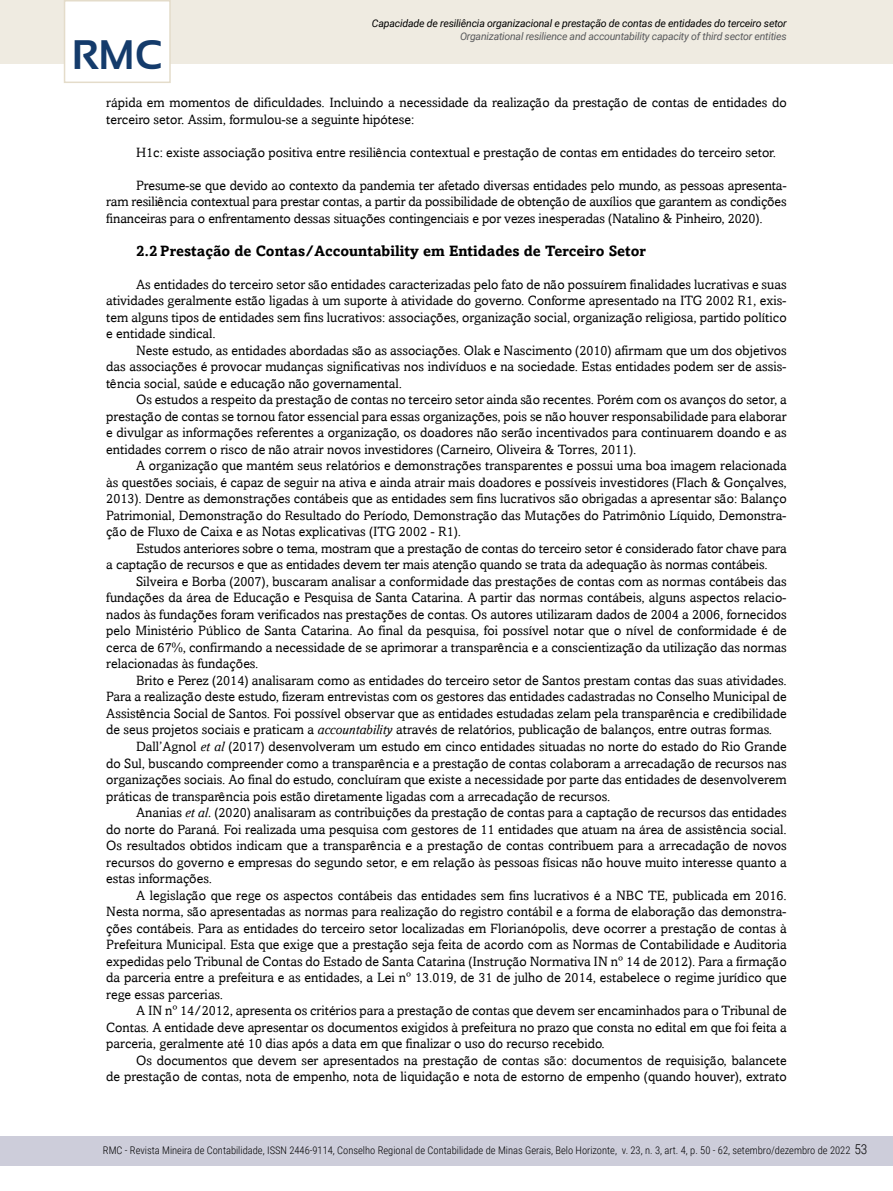
<style>
.page{position:relative;width:893px;height:1191px;background:#fff}
.page>*{position:absolute;margin:0;border:0;box-sizing:border-box;transform-origin:0 0}
.t1{font:700 41.25px "Sansation";color:#143b6b}
.t2{font:700 15px "Amasis";color:#000}
.t3{font:13.5px/16.5px "Amasis";color:#000;text-align:justify}
.t4{font:300 13.5px "Roboto Condensed";color:#000}
.t5{font:300 10.5px "Roboto Condensed";color:#000}
.t6{font:italic 10.5px "Roboto";letter-spacing:-.015em;color:#000}
.t7{font:italic 10.5px "Roboto";letter-spacing:-.02em;color:#58595b}
.s1{font-style:italic}
</style>
<div class="page">
<div style="left:0;top:1135px;width:893px;height:30px;background:#cdcdda"></div>
<div style="left:0;top:0;width:893px;height:64px;background:#efebe1"></div>
<div style="left:64px;top:0;width:107px;height:83px;background:#fff;border:2px solid #e4dcca"></div>
<h1 class="t1" style="left:72px;top:32px;width:92px">RMC</h1>
<p class="t6" style="left:372px;top:16px;width:416px">Capacidade de resiliência organizacional e prestação de contas de entidades do terceiro setor</p>
<p class="t7" style="left:460px;top:29px;width:328px">Organizational resilience and accountability capacity of third sector entities</p>
<p class="t3" style="left:106px;top:94px;width:682px">rápida em momentos de dificuldades. Incluindo a necessidade da realização da prestação de contas de entidades do terceiro setor. Assim, formulou-se a seguinte hipótese:</p>
<p class="t3" style="left:136px;top:144px;width:642px">H1c: existe associação positiva entre resiliência contextual e prestação de contas em entidades do terceiro setor.</p>
<p class="t3" style="left:106px;top:177px;width:682px;text-indent:30px">Presume-se que devido ao contexto da pandemia ter afetado diversas entidades pelo mundo, as pessoas apresenta&shy;ram resiliência contextual para prestar contas, a partir da possibilidade de obtenção de auxílios que garantem as condições financeiras para o enfrentamento dessas situações contingenciais e por vezes inesperadas (Natalino &amp; Pinheiro, 2020).</p>
<p class="t2" style="left:136px;top:242px;width:511px">2.2 Prestação de Contas/Accountability em Entidades de Terceiro Setor</p>
<p class="t3" style="left:106px;top:276px;width:682px;text-indent:30px">As entidades do terceiro setor são entidades caracterizadas pelo fato de não possuírem finalidades lucrativas e suas atividades geralmente estão ligadas à um suporte à atividade do governo. Conforme apresentado na ITG 2002 R1, exis&shy;tem alguns tipos de entidades sem fins lucrativos: associações, organização social, organização religiosa, partido político e entidade sindical.</p>
<p class="t3" style="left:106px;top:342px;width:682px;text-indent:30px">Neste estudo, as entidades abordadas são as associações. Olak e Nascimento (2010) afirmam que um dos objetivos das associações é provocar mudanças significativas nos indivíduos e na sociedade. Estas entidades podem ser de assis&shy;tência social, saúde e educação não governamental.</p>
<p class="t3" style="left:106px;top:391px;width:682px;text-indent:30px">Os estudos a respeito da prestação de contas no terceiro setor ainda são recentes. Porém com os avanços do setor, a prestação de contas se tornou fator essencial para essas organizações, pois se não houver responsabilidade para elaborar e divulgar as informações referentes a organização, os doadores não serão incentivados para continuarem doando e as entidades correm o risco de não atrair novos investidores (Carneiro, Oliveira &amp; Torres, 2011).</p>
<p class="t3" style="left:106px;top:457px;width:682px;text-indent:30px">A organização que mantém seus relatórios e demonstrações transparentes e possui uma boa imagem relacionada às questões sociais, é capaz de seguir na ativa e ainda atrair mais doadores e possíveis investidores (Flach &amp; Gonçalves, 2013). Dentre as demonstrações contábeis que as entidades sem fins lucrativos são obrigadas a apresentar são: Balanço Patrimonial, Demonstração do Resultado do Período, Demonstração das Mutações do Patrimônio Líquido, Demonstra&shy;ção de Fluxo de Caixa e as Notas explicativas (ITG 2002 - R1).</p>
<p class="t3" style="left:106px;top:540px;width:682px;text-indent:30px">Estudos anteriores sobre o tema, mostram que a prestação de contas do terceiro setor é considerado fator chave para a captação de recursos e que as entidades devem ter mais atenção quando se trata da adequação às normas contábeis.</p>
<p class="t3" style="left:106px;top:573px;width:682px;text-indent:30px">Silveira e Borba (2007), buscaram analisar a conformidade das prestações de contas com as normas contábeis das fundações da área de Educação e Pesquisa de Santa Catarina. A partir das normas contábeis, alguns aspectos relacio&shy;nados às fundações foram verificados nas prestações de contas. Os autores utilizaram dados de 2004 a 2006, fornecidos pelo Ministério Público de Santa Catarina. Ao final da pesquisa, foi possível notar que o nível de conformidade é de cerca de 67%, confirmando a necessidade de se aprimorar a transparência e a conscientização da utilização das normas relacionadas às fundações.</p>
<p class="t3" style="left:106px;top:672px;width:682px;text-indent:30px">Brito e Perez (2014) analisaram como as entidades do terceiro setor de Santos prestam contas das suas atividades.<br>Para a realização deste estudo, fizeram entrevistas com os gestores das entidades cadastradas no Conselho Municipal de Assistência Social de Santos. Foi possível observar que as entidades estudadas zelam pela transparência e credibilidade de seus projetos sociais e praticam a <span class="s1">accountability</span> através de relatórios, publicação de balanços, entre outras formas.</p>
<p class="t3" style="left:106px;top:738px;width:682px;text-indent:30px">Dall’Agnol <span class="s1">et al</span> (2017) desenvolveram um estudo em cinco entidades situadas no norte do estado do Rio Grande do Sul, buscando compreender como a transparência e a prestação de contas colaboram a arrecadação de recursos nas organizações sociais. Ao final do estudo, concluíram que existe a necessidade por parte das entidades de desenvolverem práticas de transparência pois estão diretamente ligadas com a arrecadação de recursos.</p>
<p class="t3" style="left:106px;top:804px;width:682px;text-indent:30px">Ananias <span class="s1">et al.</span> (2020) analisaram as contribuições da prestação de contas para a captação de recursos das entidades do norte do Paraná. Foi realizada uma pesquisa com gestores de 11 entidades que atuam na área de assistência social.<br>Os resultados obtidos indicam que a transparência e a prestação de contas contribuem para a arrecadação de novos recursos do governo e empresas do segundo setor, e em relação às pessoas físicas não houve muito interesse quanto a estas informações.</p>
<p class="t3" style="left:106px;top:886px;width:682px;text-indent:30px">A legislação que rege os aspectos contábeis das entidades sem fins lucrativos é a NBC TE, publicada em 2016.<br>Nesta norma, são apresentadas as normas para realização do registro contábil e a forma de elaboração das demonstra&shy;ções contábeis. Para as entidades do terceiro setor localizadas em Florianópolis, deve ocorrer a prestação de contas à Prefeitura Municipal. Esta que exige que a prestação seja feita de acordo com as Normas de Contabilidade e Auditoria expedidas pelo Tribunal de Contas do Estado de Santa Catarina (Instrução Normativa IN nº 14 de 2012). Para a firmação da parceria entre a prefeitura e as entidades, a Lei nº 13.019, de 31 de julho de 2014, estabelece o regime jurídico que rege essas parcerias.</p>
<p class="t3" style="left:106px;top:1002px;width:682px;text-indent:30px">A IN nº 14/2012, apresenta os critérios para a prestação de contas que devem ser encaminhados para o Tribunal de Contas. A entidade deve apresentar os documentos exigidos à prefeitura no prazo que consta no edital em que foi feita a parceria, geralmente até 10 dias após a data em que finalizar o uso do recurso recebido.</p>
<p class="t3" style="left:106px;top:1051px;width:682px;text-align:right">Os documentos que devem ser apresentados na prestação de contas são: documentos de requisição, balancete<br>de prestação de contas, nota de empenho, nota de liquidação e nota de estorno de empenho (quando houver), extrato</p>
<p class="t4" style="left:854px;top:1140px;width:15px">53</p>
<p class="t5" style="left:103px;top:1143px;width:749px">RMC - Revista Mineira de Contabilidade, ISSN 2446-9114, Conselho Regional de Contabilidade de Minas Gerais, Belo Horizonte, v. 23, n. 3, art. 4, p. 50 - 62, setembro/dezembro de 2022</p>
</div>
